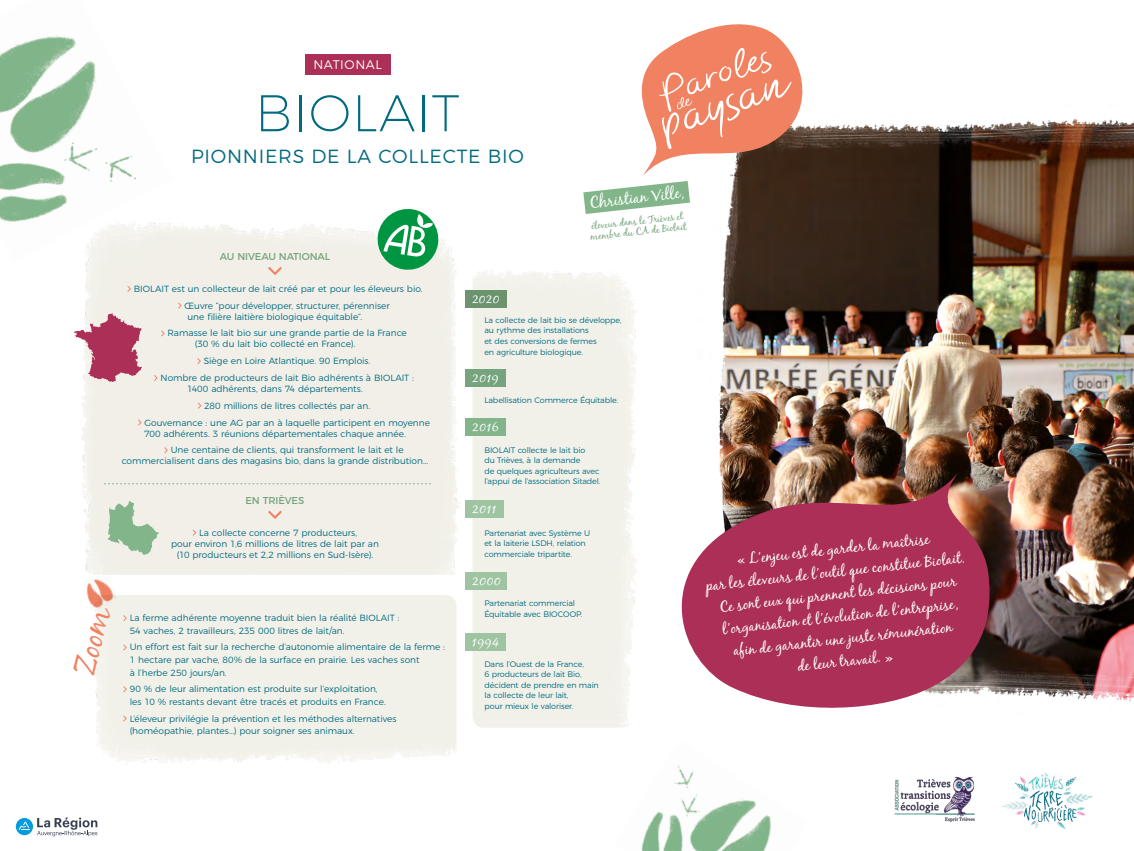
<style>
.page{position:relative;width:1134px;height:851px;background:#fff}
.page>*{position:absolute;margin:0;border:0;box-sizing:border-box;transform-origin:0 0}
.t1{font:200 51.5px "Montserrat";letter-spacing:.02em;color:#006a7f}
.t2{font:32.8px "Black Jack";color:#f08262}
.t3{font:300 19px "Montserrat";letter-spacing:.04em;color:#006a7f}
.t4{font:16px "Black Jack";color:#fff}
.t5{font:15px/22.5px "Black Jack";color:#fff;text-align:center}
.t6{font:13px "Black Jack";letter-spacing:.05em;color:#fff}
.t7{font:300 12.5px "Montserrat";color:#fff}
.t8{font:10px/10.5px "Black Jack";color:#76a47c}
.t9{font:10px "Montserrat";letter-spacing:-.015em;color:#76a47c}
.t10{font:300 9px/16.8px "Montserrat";color:#006a7f}
.t11{font:300 8px/10.5px "Montserrat";letter-spacing:-.015em;color:#006a7f}
</style>
<div class="page">
<svg style="left:37px;top:817px;width:60px;height:19px"></svg>
<svg style="left:16px;top:817px;width:17px;height:18px"></svg>
<svg style="left:19px;top:821px;width:11px;height:9px"></svg>
<svg style="left:1002px;top:772px;width:91px;height:57px"></svg>
<img style="left:894px;top:777px;width:81px;height:45px">
<img style="left:0;top:35px;width:136px;height:187px">
<img style="left:641px;top:766px;width:130px;height:84px">
<img style="left:86px;top:574px;width:30px;height:21px">
<img style="left:719px;top:119px;width:415px;height:583px">
<img style="left:87px;top:595px;width:370px;height:169px">
<svg style="left:123px;top:615px;width:4px;height:6px"></svg>
<svg style="left:123px;top:644px;width:4px;height:6px"></svg>
<svg style="left:123px;top:686px;width:4px;height:6px"></svg>
<svg style="left:123px;top:715px;width:4px;height:6px"></svg>
<svg style="left:268px;top:267px;width:14px;height:8px"></svg>
<svg style="left:127px;top:286px;width:4px;height:6px"></svg>
<svg style="left:178px;top:302px;width:4px;height:6px"></svg>
<svg style="left:161px;top:330px;width:4px;height:6px"></svg>
<svg style="left:197px;top:358px;width:4px;height:6px"></svg>
<svg style="left:154px;top:375px;width:4px;height:6px"></svg>
<svg style="left:198px;top:402px;width:3px;height:6px"></svg>
<svg style="left:138px;top:419px;width:4px;height:6px"></svg>
<svg style="left:164px;top:447px;width:4px;height:6px"></svg>
<svg style="left:268px;top:510px;width:14px;height:9px"></svg>
<svg style="left:193px;top:529px;width:3px;height:6px"></svg>
<div style="left:465px;top:418px;width:41px;height:17px;background:#82b68a"></div>
<div style="left:465px;top:370px;width:41px;height:17px;background:#76a47c"></div>
<div style="left:465px;top:290px;width:42px;height:17px;background:#6b936e"></div>
<div style="left:465px;top:501px;width:39px;height:17px;background:#9fc4a2"></div>
<div style="left:465px;top:572px;width:42px;height:17px;background:#9fc4a2"></div>
<div style="left:465px;top:633px;width:41px;height:17px;background:#9fc4a2"></div>
<svg style="left:375px;top:209px;width:66px;height:63px"></svg>
<svg style="left:104px;top:483px;width:327px;height:1px"></svg>
<svg style="left:681px;top:472px;width:315px;height:236px;background:#ad5068"></svg>
<svg style="left:108px;top:501px;width:51px;height:53px;background:#b4cfb4"></svg>
<svg style="left:74px;top:313px;width:68px;height:69px"></svg>
<div style="left:305px;top:55px;width:86px;height:20px;background:#ab2f56"></div>
<svg style="left:583px;top:24px;width:239px;height:190px"></svg>
<h3 class="t7" style="left:313px;top:55px;width:10px">NATIONAL</h3>
<h1 class="t1" style="left:255px;top:74px;width:206px">Biolait</h1>
<h3 class="t3" style="left:191px;top:141px;width:334px">pionniers de la collecte bio</h3>
<p class="t9" style="left:220px;top:248px;width:112px">AU NIVEAU NATIONAL</p>
<h3 class="t4" style="left:589px;top:192px;width:97px;rotate:-6deg">Christian Ville,</h3>
<p class="t8" style="left:589px;top:220px;width:98px;rotate:-6deg">éleveur dans le Trièves et membre du CA de Biolait</p>
<p class="t10" style="left:134px;top:279px;width:6px">BIOLAIT</p>
<p class="t10" style="left:185px;top:279px;width:239px;text-indent:-13px">est un collecteur de lait créé par et pour les éleveurs bio.<br>Œuvre “pour développer, structurer, pérenniser</p>
<p class="t10" style="left:168px;top:307px;width:241px;text-indent:20px">une filière laitière biologique équitable”.<br>Ramasse le lait bio sur une grande partie de la France</p>
<p class="t10" style="left:195px;top:335px;width:162px">(30 % du lait bio collecté en France).</p>
<p class="t10" style="left:204px;top:352px;width:168px">Siège en Loire Atlantique. 90 Emplois.</p>
<p class="t10" style="left:161px;top:368px;width:220px">Nombre de producteurs de lait Bio adhérents à BIOLAIT</p>
<p class="t10" style="left:412px;top:368px;width:3px">:</p>
<p class="t10" style="left:187px;top:379px;width:177px">1400 adhérents, dans 74 départements.</p>
<p class="t10" style="left:204px;top:396px;width:167px">280 millions de litres collectés par an.</p>
<p class="t10" style="left:144px;top:413px;width:287px">Gouvernance : une AG par an à laquelle participent en moyenne</p>
<p class="t10" style="left:144px;top:424px;width:263px;text-align:right">700 adhérents. 3 réunions départementales chaque année.<br>Une centaine de clients, qui transforment le lait et le</p>
<p class="t10" style="left:122px;top:452px;width:308px">commercialisent dans des magasins bio, dans la grande distribution...</p>
<p class="t9" style="left:246px;top:492px;width:60px">EN TRIÈVES</p>
<p class="t10" style="left:199px;top:523px;width:160px">La collecte concerne 7 producteurs,</p>
<p class="t10" style="left:171px;top:534px;width:209px">pour environ 1,6 millions de litres de lait par an</p>
<p class="t10" style="left:177px;top:545px;width:198px">(10 producteurs et 2,2 millions en Sud-Isère).</p>
<h2 class="t2" style="left:63px;top:668px;width:70px;rotate:-75deg">Zoom</h2>
<p class="t10" style="left:130px;top:608px;width:236px">La ferme adhérente moyenne traduit bien la réalité BIOLAIT</p>
<p class="t10" style="left:398px;top:608px;width:3px">:</p>
<p class="t10" style="left:130px;top:621px;width:317px">54 vaches, 2 travailleurs, 235 000 litres de lait/an.<br>Un effort est fait sur la recherche d’autonomie alimentaire de la ferme :</p>
<p class="t10" style="left:130px;top:652px;width:291px;line-height:12.5px">1 hectare par vache, 80% de la surface en prairie. Les vaches sont à l’herbe 250 jours/an.</p>
<p class="t10" style="left:130px;top:682px;width:258px;line-height:12.5px">90 % de leur alimentation est produite sur l’exploitation, les 10 % restants devant être tracés et produits en France.</p>
<p class="t10" style="left:130px;top:711px;width:268px;line-height:12.5px">L’éleveur privilégie la prévention et les méthodes alternatives (homéopathie, plantes…) pour soigner ses animaux.</p>
<h3 class="t6" style="left:472px;top:290px;width:29px">2020</h3>
<p class="t11" style="left:484px;top:314px;width:139px">La collecte de lait bio se développe, au rythme des installations<br>et des conversions de fermes<br>en agriculture biologique.</p>
<h3 class="t6" style="left:472px;top:369px;width:28px">2019</h3>
<p class="t11" style="left:484px;top:394px;width:135px">Labellisation Commerce Équitable.</p>
<h3 class="t6" style="left:472px;top:419px;width:28px">2016</h3>
<p class="t11" style="left:484px;top:444px;width:118px;text-indent:33px">collecte le lait bio<br>du Trièves, à la demande<br>de quelques agriculteurs avec l’appui de l’association Sitadel.</p>
<p class="t11" style="left:484px;top:444px;width:6px">BIOLAIT</p>
<h3 class="t6" style="left:472px;top:501px;width:26px">2011</h3>
<p class="t11" style="left:484px;top:527px;width:107px">Partenariat avec Système U et la laiterie LSD</p>
<p class="t11" style="left:484px;top:537px;width:103px;text-indent:62px">H, relation commerciale tripartite.</p>
<h3 class="t6" style="left:472px;top:573px;width:30px">2000</h3>
<p class="t11" style="left:484px;top:597px;width:92px">Partenariat commercial<br>Équitable avec BIOCOOP</p>
<p class="t11" style="left:581px;top:608px;width:3px">.</p>
<h3 class="t6" style="left:472px;top:633px;width:28px">1994</h3>
<p class="t11" style="left:484px;top:658px;width:116px">Dans l’Ouest de la France,<br>6 producteurs de lait Bio, décident de prendre en main la collecte de leur lait,<br>pour mieux le valoriser.</p>
<h3 class="t5" style="left:703px;top:551px;width:262px;rotate:-6deg">« L’enjeu est de garder la maîtrise<br>par les éleveurs de l’outil que constitue Biolait.<br>Ce sont eux qui prennent les décisions pour l’organisation et l’évolution de l’entreprise, afin de garantir une juste rémunération<br>de leur travail. »</h3>
</div>
